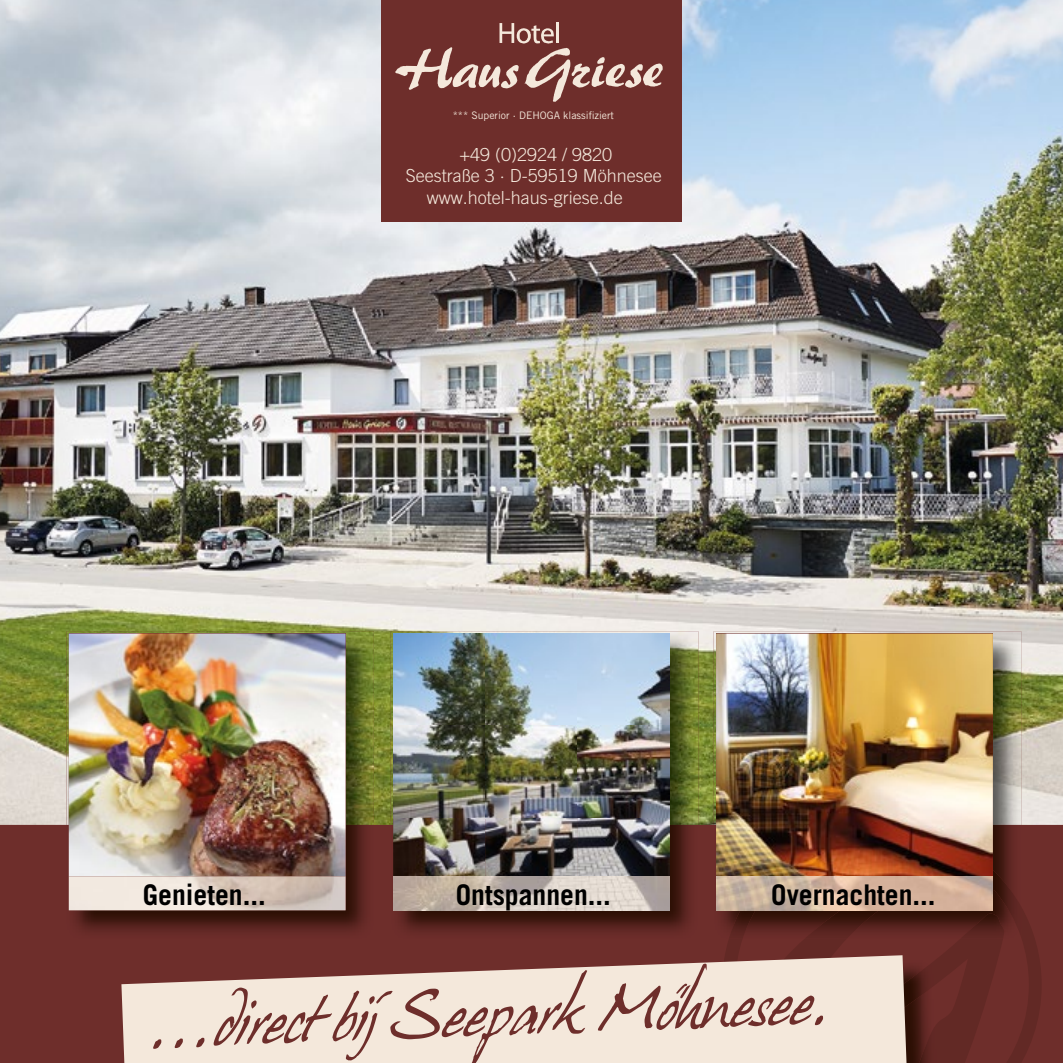
<style>
.page{position:relative;width:1063px;height:1063px;background:#fff}
.page>*{position:absolute;margin:0;border:0;box-sizing:border-box;transform-origin:0 0}
.t1{font:57px "Hans Hand";color:#6e2e2b}
.t2{font:700 28.5px "Trade Gothic";color:#000}
.t3{font:300 18px "Trade Gothic";color:#f4e8db}
.t4{font:10.5px "Trade Gothic";color:#f4e8db}
</style>
<div class="page">
<div style="left:0;top:534px;width:1063px;height:529px;background:#6e2e2b"></div>
<img style="left:0;top:0;width:1063px;height:825px">
<svg style="left:725px;top:908px;width:316px;height:155px"></svg>
<div style="left:381px;top:0;width:301px;height:221px;background:#6e2e2b"></div>
<hr style="left:556px;top:22px;width:3px;height:21px;background:#f4e8db">
<svg style="left:395px;top:23px;width:268px;height:79px"></svg>
<img style="left:66px;top:631px;width:308px;height:301px">
<img style="left:69px;top:634px;width:277px;height:242px">
<img style="left:391px;top:631px;width:307px;height:301px">
<img style="left:393px;top:634px;width:277px;height:242px">
<img style="left:714px;top:631px;width:307px;height:308px">
<img style="left:729px;top:870px;width:292px;height:69px">
<img style="left:716px;top:634px;width:277px;height:242px">
<img style="left:346px;top:876px;width:1px;height:34px">
<img style="left:69px;top:876px;width:277px;height:34px">
<img style="left:393px;top:876px;width:277px;height:34px">
<img style="left:716px;top:876px;width:277px;height:34px">
<img style="left:907px;top:959px;width:31px;height:104px">
<svg style="left:121px;top:955px;width:786px;height:108px;background:#e1cdc2"></svg>
<p class="t4" style="left:453px;top:109px;width:163px">*** Superior · DEHOGA klassifiziert</p>
<p class="t3" style="left:459px;top:144px;width:154px">+49 (0)2924 / 9820</p>
<p class="t3" style="left:406px;top:165px;width:258px">Seestraße 3 · D-59519 Möhnesee</p>
<p class="t3" style="left:427px;top:187px;width:198px">www.hotel-haus-griese.de</p>
<h2 class="t2" style="left:143px;top:877px;width:124px">Genieten...</h2>
<h2 class="t2" style="left:456px;top:877px;width:157px">Ontspannen...</h2>
<h2 class="t2" style="left:771px;top:877px;width:166px">Overnachten...</h2>
<h1 class="t1" style="left:147px;top:994px;width:686px;rotate:-2deg">...direct bij Seepark Möhnesee.</h1>
</div>
